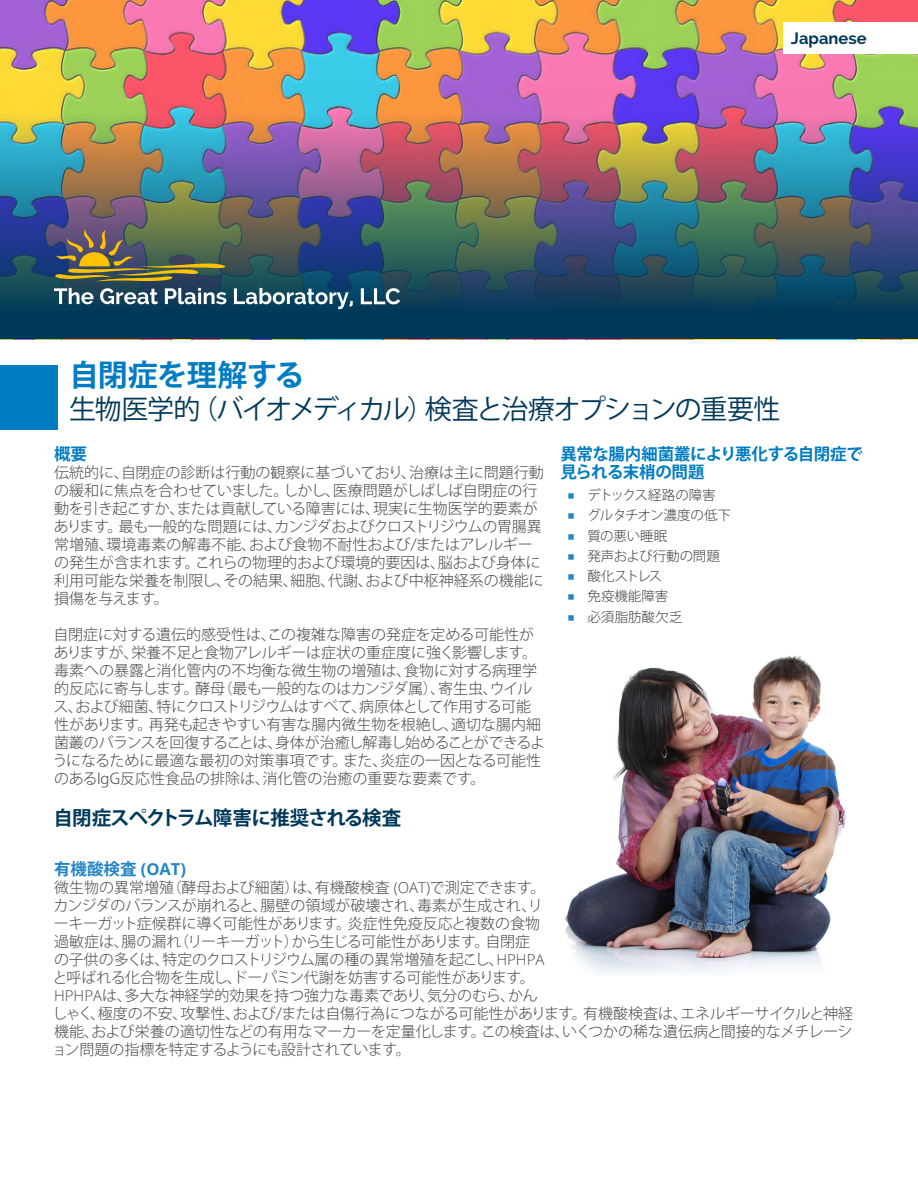
<style>
.page{position:relative;width:918px;height:1188px;background:#fff}
.page>*{position:absolute;margin:0;border:0;box-sizing:border-box;transform-origin:0 0}
.Body_Text{font:700 30px "Koz Go Pr 6 N";letter-spacing:-.015em;color:#007cc2}
.Body_Text-2{font:27px "Koz Go Pr 6 N";letter-spacing:-.065em;color:#003859}
.t1{font:700 19.5px "Koz Go Pr 6 N";letter-spacing:-.05em;color:#003859}
.Body_Text_9_5p{font:700 16.5px/18.8px "Koz Go Pr 6 N";letter-spacing:-.025em;color:#007cc2}
.Body_Text-3{font:700 16.5px "Koz Go Pr 6 N";color:#2585c6}
.Body_Text-4{font:700 16.5px "Raleway";color:#003859}
.t2{font:300 15px/18px "Koz Go Pr 6 N";color:#464748}
.t3{font:300 13.5px "Koz Go Pr 6 N";letter-spacing:-.01em;color:#3e3e3f}
.t4{font:300 13.5px "Koz Go Pr 6 N";letter-spacing:-.03em;color:#3e3e3f}
.s1{font-family:"Orator Std";font-weight:400;color:#2585c6}
.s2{font-family:"Open Sans"}
</style>
<div class="page">
<img style="left:565px;top:655px;width:282px;height:320px">
<img style="left:0;top:0;width:918px;height:83px">
<img style="left:0;top:83px;width:918px;height:256px">
<div style="left:0;top:365px;width:57px;height:65px;background:#007cc2"></div>
<div style="left:783px;top:23px;width:135px;height:31px;background:#fff"></div>
<svg style="left:54px;top:229px;width:299px;height:80px"></svg>
<svg style="left:361px;top:288px;width:39px;height:16px"></svg>
<p class="Body_Text-4" style="left:791px;top:29px;width:77px">Japanese</p>
<p class="Body_Text" style="left:69px;top:358px;width:237px">自閉症を理解する</p>
<p class="Body_Text-2" style="left:69px;top:394px;width:713px">生物医学的（バイオメディカル）検査と治療オプションの重要性</p>
<p class="Body_Text_9_5p" style="left:54px;top:445px;width:35px">概要</p>
<p class="t2" style="left:54px;top:463px;width:492px">伝統的に、自閉症の診断は行動の観察に基づいており、治療は主に問題行動の緩和に焦点を合わせていました。しかし、医療問題がしばしば自閉症の行動を引き起こすか、または貢献している障害には、現実に生物医学的要素があります。最も一般的な問題には、カンジダおよびクロストリジウムの胃腸異常増殖、環境毒素の解毒不能、および食物不耐性および/またはアレルギーの発生が含まれます。これらの物理的および環境的要因は、脳および身体に利用可能な栄養を制限し、その結果、細胞、代謝、および中枢神経系の機能に損傷を与えます。</p>
<p class="t2" style="left:53px;top:625px;width:494px">自閉症に対する遺伝的感受性は、この複雑な障害の発症を定める可能性がありますが、栄養不足と食物アレルギーは症状の重症度に強く影響します。毒素への暴露と消化管内の不均衡な微生物の増殖は、食物に対する病理学的反応に寄与します。酵母（最も一般的なのはカンジダ属）、寄生虫、ウイルス、および細菌、特にクロストリジウムはすべて、病原体として作用する可能性があります。再発も起きやすい有害な腸内微生物を根絶し、適切な腸内細菌叢のバランスを回復することは、身体が治癒し解毒し始めることができるようになるために最適な最初の対策事項です。また、炎症の一因となる可能性のあるIgG反応性食品の排除は、消化管の治癒の重要な要素です。</p>
<p class="t1" style="left:53px;top:807px;width:349px">自閉症スペクトラム障害に推奨される検査</p>
<p class="Body_Text_9_5p" style="left:561px;top:445px;width:304px">異常な腸内細菌叢により悪化する自閉症で見られる末梢の問題</p>
<p class="t3" style="left:567px;top:487px;width:150px"><span class="s1">■</span> デトックス経路の障害</p>
<p class="t4" style="left:567px;top:508px;width:165px"><span class="s1">■</span> グルタチオン濃度の低下</p>
<p class="t3" style="left:567px;top:528px;width:102px"><span class="s1">■</span> 質の悪い睡眠</p>
<p class="t3" style="left:567px;top:548px;width:154px"><span class="s1">■</span> 発声および行動の問題</p>
<p class="t3" style="left:567px;top:568px;width:96px"><span class="s1">■</span> 酸化ストレス</p>
<p class="t3" style="left:567px;top:589px;width:103px"><span class="s1">■</span> 免疫機能障害</p>
<p class="t3" style="left:567px;top:609px;width:117px"><span class="s1">■</span> 必須脂肪酸欠乏</p>
<p class="Body_Text-3" style="left:54px;top:860px;width:134px">有機酸検査 <span class="s2">(OAT)</span></p>
<p class="t2" style="left:52px;top:879px;width:803px">微生物の異常増殖（酵母および細菌）は、有機酸検査 <span class="s2">(OAT)</span>で測定できます。<br>カンジダのバランスが崩れると、腸壁の領域が破壊され、毒素が生成され、リ<br>ーキーガット症候群に導く可能性があります。炎症性免疫反応と複数の食物<br>過敏症は、腸の漏れ（リーキーガット）から生じる可能性があります。自閉症<br>の子供の多くは、特定のクロストリジウム属の種の異常増殖を起こし、<span class="s2">HPHPA<br></span>と呼ばれる化合物を生成し、ドーパミン代謝を妨害する可能性があります。<br><span class="s2">HPHPA</span>は、多大な神経学的効果を持つ強力な毒素であり、気分のむら、かん<br>しゃく、極度の不安、攻撃性、および/または自傷行為につながる可能性があります。有機酸検査は、エネルギーサイクルと神経機能、および栄養の適切性などの有用なマーカーを定量化します。この検査は、いくつかの稀な遺伝病と間接的なメチレーション問題の指標を特定するようにも設計されています。</p>
</div>
